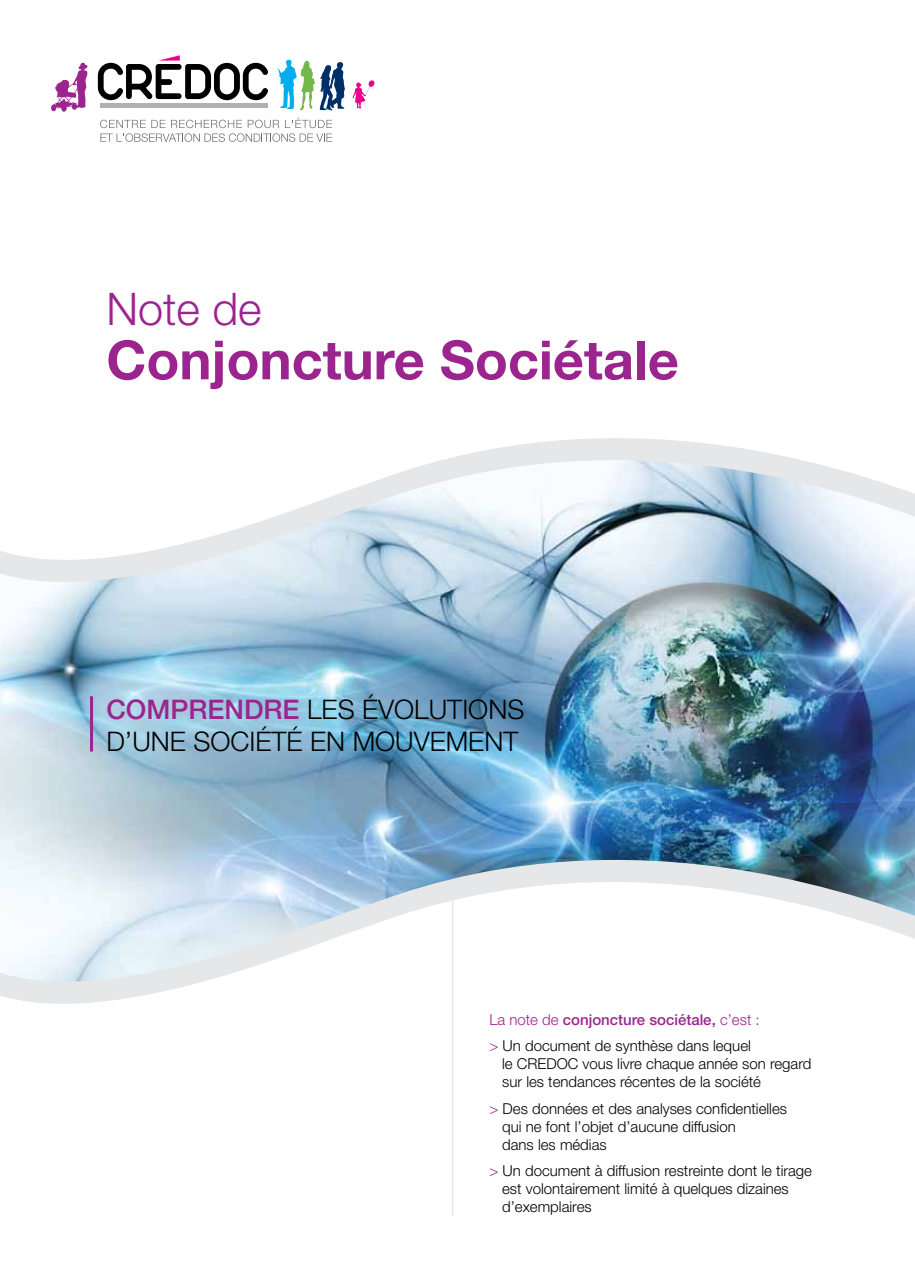
<style>
.page{position:relative;width:915px;height:1276px;background:#fff}
.page>*{position:absolute;margin:0;border:0;box-sizing:border-box;transform-origin:0 0}
.t1{font:700 54px "Helvetica Neue LT Std";color:#9c248f}
.t2{font:300 45px "Helvetica Neue LT Std";color:#9c248f}
.t3{font:300 27px/32.4px "Helvetica Neue LT Std";color:#000}
.t4{font:300 15px/18px "Helvetica Neue LT Std";color:#000}
.s1{font-weight:500;color:#9c248f}
.s2{color:#9c248f}
</style>
<div class="page">
<hr style="left:100px;top:104px;width:168px;height:4px;background:#b1b1b4">
<svg style="left:98px;top:55px;width:170px;height:45px"></svg>
<svg style="left:352px;top:80px;width:23px;height:29px"></svg>
<svg style="left:51px;top:63px;width:37px;height:49px"></svg>
<svg style="left:278px;top:60px;width:67px;height:50px"></svg>
<svg style="left:100px;top:118px;width:232px;height:24px"></svg>
<img style="left:0;top:624px;width:914px;height:170px">
<svg style="left:0;top:438px;width:914px;height:186px"></svg>
<img style="left:0;top:794px;width:914px;height:210px">
<hr style="left:451px;top:890px;width:2px;height:326px;background:#e6e7e8">
<hr style="left:90px;top:696px;width:3px;height:55px;background:#9c248f">
<h2 class="t2" style="left:106px;top:282px;width:157px">Note de</h2>
<h1 class="t1" style="left:106px;top:327px;width:574px">Conjoncture Sociétale</h1>
<h3 class="t3" style="left:106px;top:692px;width:419px"><span class="s1">COMPRENDRE</span> LES ÉVOLUTIONS<br>D’UNE SOCIÉTÉ EN MOUVEMENT</h3>
<p class="t4" style="left:489px;top:1006px;width:272px;line-height:26.5px"><span class="s2">La note de</span> <span class="s1">conjoncture sociétale,</span> <span class="s2">c’est : &gt;</span> Un document de synthèse dans lequel</p>
<p class="t4" style="left:502px;top:1054px;width:311px">le CREDOC vous livre chaque année son regard sur les tendances récentes de la société</p>
<p class="t4" style="left:502px;top:1099px;width:286px;text-indent:-13px"><span class="s2">&gt;</span> Des données et des analyses confidentielles qui ne font l’objet d’aucune diffusion<br>dans les médias</p>
<p class="t4" style="left:502px;top:1161px;width:311px;text-indent:-13px"><span class="s2">&gt;</span> Un document à diffusion restreinte dont le tirage est volontairement limité à quelques dizaines d’exemplaires</p>
</div>
